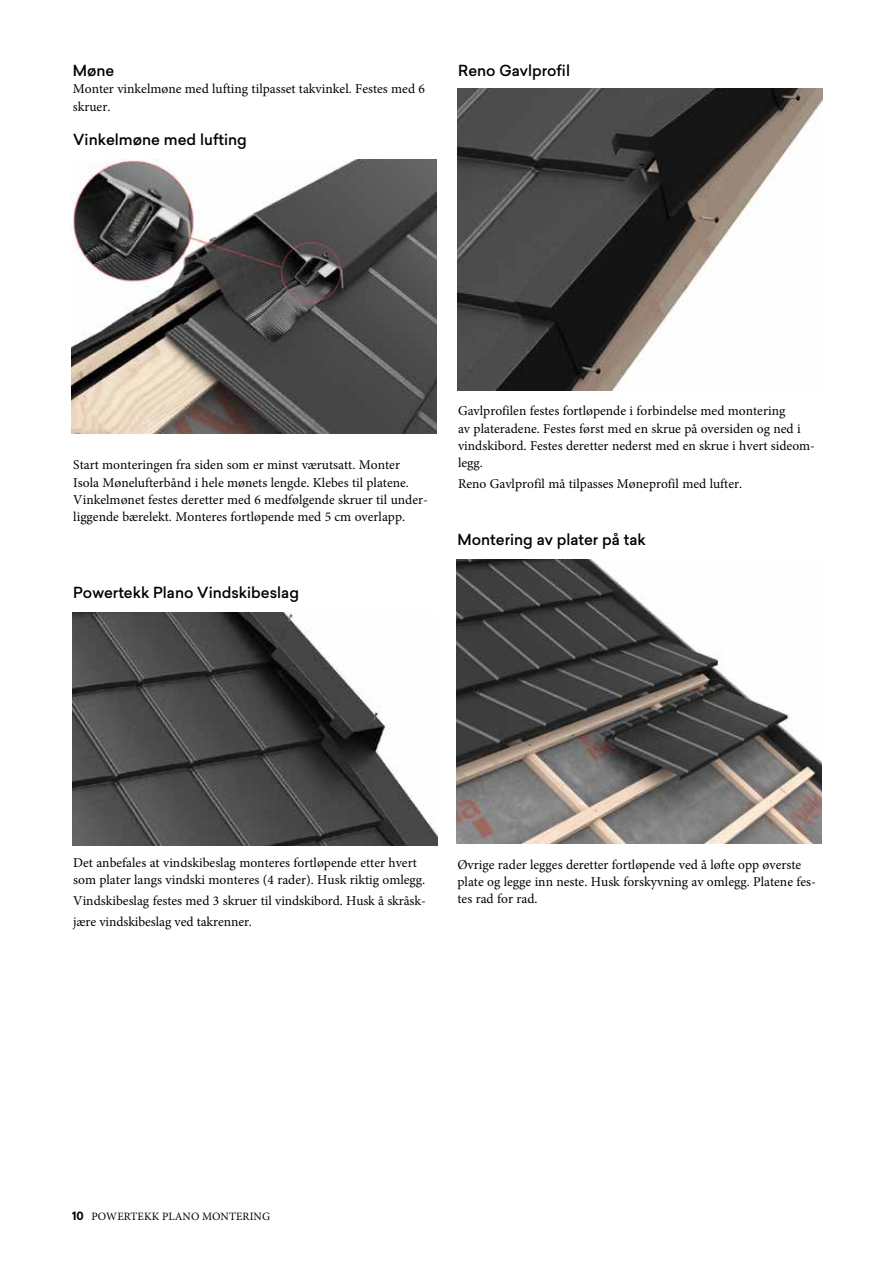
<style>
.page{position:relative;width:893px;height:1263px;background:#fff}
.page>*{position:absolute;margin:0;border:0;box-sizing:border-box;transform-origin:0 0}
.t1{font:500 15px "Sailec";color:#000}
.t2{font:13.5px/17.2px "Minion Pro";color:#000}
.t3{font:11.25px "Minion Pro";letter-spacing:.01em;color:#000}
.s1{font-family:"Sailec";font-weight:700}
</style>
<div class="page">
<img style="left:71px;top:160px;width:365px;height:273px">
<img style="left:457px;top:559px;width:365px;height:284px">
<img style="left:72px;top:613px;width:365px;height:232px">
<img style="left:457px;top:89px;width:365px;height:302px">
<p class="t1" style="left:73px;top:60px;width:43px">Møne</p>
<p class="t2" style="left:73px;top:80px;width:354px">Monter vinkelmøne med lufting tilpasset takvinkel. Festes med 6 skruer.</p>
<p class="t1" style="left:73px;top:129px;width:175px">Vinkelmøne med lufting</p>
<p class="t1" style="left:458px;top:60px;width:113px">Reno Gavlprofil</p>
<p class="t2" style="left:73px;top:456px;width:356px">Start monteringen fra siden som er minst værutsatt. Monter Isola Mønelufterbånd i hele mønets lengde. Klebes til platene.<br>Vinkelmønet festes deretter med 6 medfølgende skruer til under&shy;liggende bærelekt. Monteres fortløpende med 5 cm overlapp.</p>
<p class="t1" style="left:73px;top:582px;width:227px">Powertekk Plano Vindskibeslag</p>
<p class="t2" style="left:458px;top:402px;width:359px">Gavlprofilen festes fortløpende i forbindelse med montering<br>av plateradene. Festes først med en skrue på oversiden og ned i vindskibord. Festes deretter nederst med en skrue i hvert sideom&shy;legg.</p>
<p class="t2" style="left:458px;top:475px;width:286px">Reno Gavlprofil må tilpasses Møneprofil med lufter.</p>
<p class="t1" style="left:457px;top:529px;width:190px">Montering av plater på tak</p>
<p class="t2" style="left:73px;top:854px;width:354px">Det anbefales at vindskibeslag monteres fortløpende etter hvert som plater langs vindski monteres (4 rader). Husk riktig omlegg.</p>
<p class="t2" style="left:73px;top:890px;width:354px;line-height:21px">Vindskibeslag festes med 3 skruer til vindskibord. Husk å skråsk&shy;jære vindskibeslag ved takrenner.</p>
<p class="t2" style="left:457px;top:856px;width:360px">Øvrige rader legges deretter fortløpende ved å løfte opp øverste plate og legge inn neste. Husk forskyvning av omlegg. Platene fes&shy;tes rad for rad.</p>
<p class="t3" style="left:72px;top:1209px;width:199px"><span class="s1">10</span> POWERTEKK PLANO MONTERING</p>
</div>
